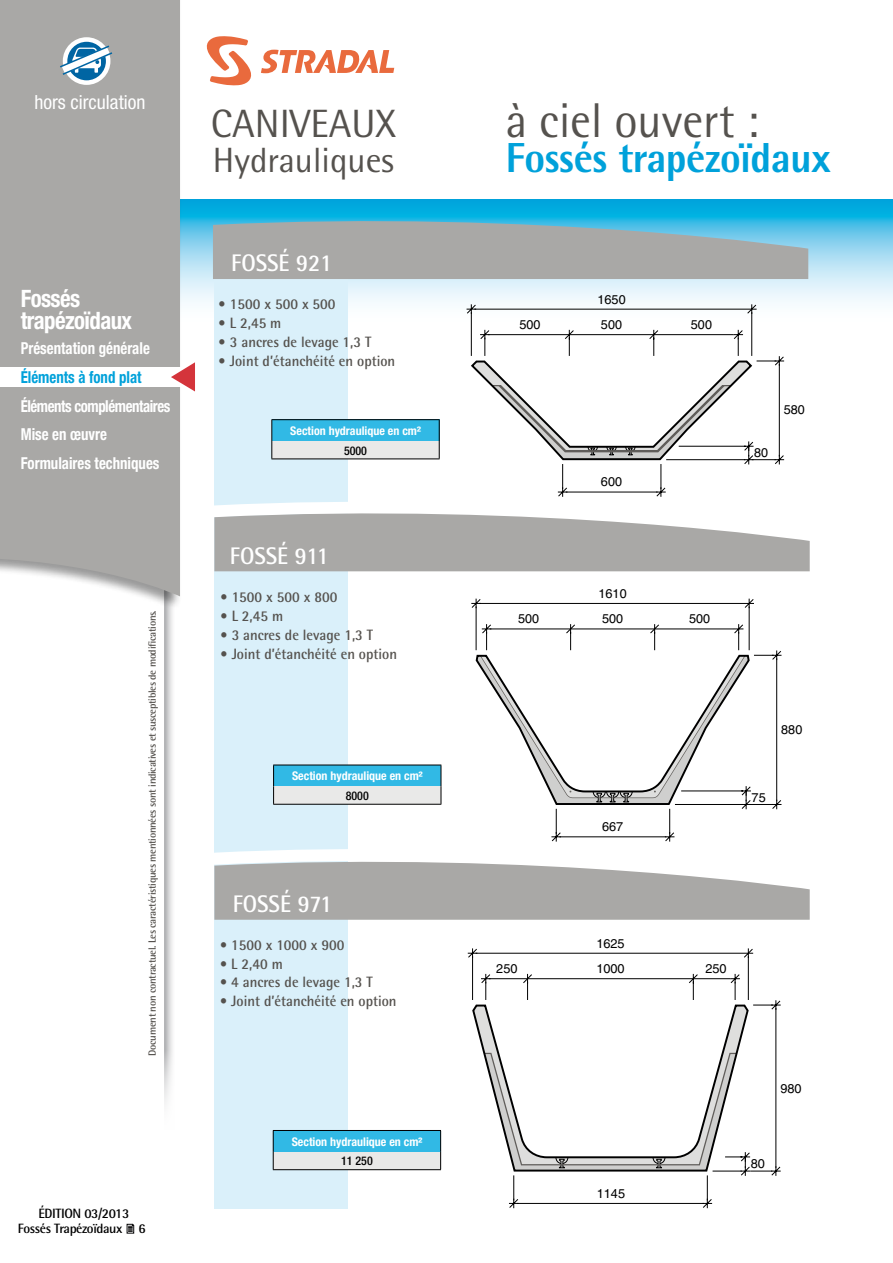
<style>
.page{position:relative;width:893px;height:1263px;background:#fff}
.page>*{position:absolute;margin:0;border:0;box-sizing:border-box;transform-origin:0 0}
.t1{font:48.9px "Rotis Semi Sans";color:#55524e;scale:.95 1}
.t2{font:800 42px "Rotis Semi Sans";letter-spacing:-.01em;color:#00a1da;scale:.95 1}
.t3{font:39.45px "Rotis Semi Sans";color:#55524e}
.t4{font:35.1px "Rotis Semi Sans";color:#55524e}
.t5{font:700 24px "Rotis Semi Sans";color:#fff;scale:.95 1}
.t6{font:700 condensed 24px/22.5px "Helvetica Neue";letter-spacing:-.025em;color:#fff;scale:.95 1}
.t7{font:condensed 19.5px "Helvetica Neue";color:#fff}
.t8{font:700 condensed 16.5px/28.8px "Helvetica Neue";color:#fff;scale:.9 1}
.t9{font:700 condensed 16.5px "Helvetica Neue";color:#00a1da;scale:.9 1}
.t10{font:700 15px "Rotis Semi Sans";color:#55524e;scale:.95 1}
.t11{font:700 13.5px/15px "Rotis Semi Sans";letter-spacing:-.03em;color:#000;text-align:center}
.t12{font:12.75px "Helvetica";color:#000}
.t13{font:700 condensed 12px "Helvetica Neue";color:#fff}
.t14{font:500 condensed 12px "Helvetica Neue";color:#000}
.t15{font:700 10.5px "Rotis Semi Sans";letter-spacing:-.03em;color:#55524e}
</style>
<div class="page">
<svg style="left:182px;top:200px;width:711px;height:192px"></svg>
<div style="left:214px;top:277px;width:134px;height:932px;background:#daf0fa"></div>
<div style="left:272px;top:420px;width:167px;height:21px;background:#31b9e5"></div>
<div style="left:272px;top:441px;width:167px;height:18px;background:#e9e9e8"></div>
<svg style="left:271px;top:420px;width:1px;height:38px"></svg>
<hr style="left:271px;top:458px;width:169px;height:1px;background:#000">
<hr style="left:271px;top:419px;width:169px;height:1px;background:#000">
<svg style="left:439px;top:420px;width:1px;height:38px"></svg>
<svg style="left:213px;top:209px;width:595px;height:70px;background:#84acb6"></svg>
<svg style="left:467px;top:303px;width:318px;height:193px"></svg>
<svg style="left:469px;top:308px;width:316px;height:181px"></svg>
<div style="left:274px;top:765px;width:167px;height:21px;background:#31b9e5"></div>
<div style="left:274px;top:786px;width:167px;height:18px;background:#e9e9e8"></div>
<svg style="left:273px;top:766px;width:1px;height:38px"></svg>
<hr style="left:273px;top:804px;width:168px;height:1px;background:#000">
<hr style="left:273px;top:765px;width:168px;height:1px;background:#000">
<svg style="left:441px;top:765px;width:1px;height:39px"></svg>
<svg style="left:214px;top:496px;width:596px;height:75px"></svg>
<svg style="left:471px;top:598px;width:283px;height:244px"></svg>
<svg style="left:475px;top:602px;width:307px;height:232px"></svg>
<svg style="left:214px;top:849px;width:596px;height:71px"></svg>
<svg style="left:468px;top:948px;width:285px;height:260px"></svg>
<svg style="left:472px;top:952px;width:309px;height:248px"></svg>
<div style="left:273px;top:1130px;width:168px;height:22px;background:#31b9e5"></div>
<div style="left:273px;top:1152px;width:168px;height:18px;background:#e9e9e8"></div>
<svg style="left:273px;top:1131px;width:1px;height:38px"></svg>
<hr style="left:273px;top:1169px;width:168px;height:1px;background:#000">
<hr style="left:273px;top:1130px;width:168px;height:1px;background:#000">
<svg style="left:440px;top:1131px;width:1px;height:38px"></svg>
<svg style="left:164px;top:343px;width:22px;height:761px"></svg>
<div style="left:0;top:0;width:182px;height:610px;background:#000;opacity:.4"></div>
<div style="left:0;top:0;width:180px;height:596px;background:#a9a8a6"></div>
<div style="left:0;top:367px;width:186px;height:20px;background:#fff"></div>
<svg style="left:171px;top:362px;width:24px;height:29px"></svg>
<svg style="left:207px;top:36px;width:45px;height:49px"></svg>
<svg style="left:261px;top:50px;width:133px;height:23px"></svg>
<svg style="left:127px;top:1224px;width:7px;height:9px"></svg>
<div style="left:63px;top:37px;width:47px;height:48px;border:5px solid #fff;border-radius:50%"></div>
<svg style="left:52px;top:40px;width:67px;height:41px"></svg>
<h3 class="t7" style="left:34px;top:91px;width:113px">hors circulation</h3>
<h3 class="t6" style="left:21px;top:287px;width:119px">Fossés trapézoïdaux</h3>
<p class="t8" style="left:21px;top:334px;width:145px">Présentation générale</p>
<p class="t9" style="left:21px;top:367px;width:136px">Éléments à fond plat</p>
<p class="t8" style="left:21px;top:391px;width:168px">Éléments complémentaires<br>Mise en œuvre<br>Formulaires techniques</p>
<p class="t15" style="left:146px;top:1055px;width:447px;rotate:-90deg">Document non contractuel. Les caractéristiques mentionnées sont indicatives et susceptibles de modifications.</p>
<p class="t11" style="left:18px;top:1206px;width:130px">Édition 03/2013<br>Fossés Trapézoïdaux 6</p>
<h3 class="t3" style="left:211px;top:101px;width:187px">caniveaux</h3>
<h3 class="t4" style="left:213px;top:140px;width:182px">Hydrauliques</h3>
<h3 class="t5" style="left:231px;top:249px;width:108px">fossé 921</h3>
<p class="t10" style="left:218px;top:295px;width:125px">• 1500 x 500 x 500</p>
<p class="t10" style="left:218px;top:314px;width:68px">• L 2,45 m</p>
<p class="t10" style="left:218px;top:333px;width:163px">• 3 ancres de levage 1,3 T</p>
<p class="t10" style="left:218px;top:352px;width:188px">• Joint d’étanchéité en option</p>
<p class="t13" style="left:290px;top:423px;width:132px">Section hydraulique en cm²</p>
<p class="t14" style="left:344px;top:443px;width:25px">5000</p>
<h3 class="t5" style="left:230px;top:541px;width:106px">fossé 911</h3>
<p class="t10" style="left:220px;top:588px;width:125px">• 1500 x 500 x 800</p>
<p class="t10" style="left:220px;top:607px;width:68px">• L 2,45 m</p>
<p class="t10" style="left:220px;top:625px;width:163px">• 3 ancres de levage 1,3 T</p>
<p class="t10" style="left:220px;top:644px;width:188px">• Joint d’étanchéité en option</p>
<p class="t13" style="left:292px;top:769px;width:132px">Section hydraulique en cm²</p>
<p class="t14" style="left:346px;top:788px;width:25px">8000</p>
<h3 class="t5" style="left:233px;top:889px;width:106px">fossé 971</h3>
<p class="t10" style="left:220px;top:935px;width:133px">• 1500 x 1000 x 900</p>
<p class="t10" style="left:220px;top:954px;width:68px">• L 2,40 m</p>
<p class="t10" style="left:220px;top:973px;width:163px">• 4 ancres de levage 1,3 T</p>
<p class="t10" style="left:220px;top:992px;width:188px">• Joint d’étanchéité en option</p>
<p class="t13" style="left:292px;top:1134px;width:132px">Section hydraulique en cm²</p>
<p class="t14" style="left:341px;top:1154px;width:33px">11 250</p>
<h1 class="t1" style="left:506px;top:91px;width:268px">à ciel ouvert :</h1>
<h2 class="t2" style="left:506px;top:131px;width:344px">Fossés trapézoïdaux</h2>
<p class="t12" style="left:597px;top:289px;width:30px">1650</p>
<p class="t12" style="left:519px;top:315px;width:23px">500</p>
<p class="t12" style="left:601px;top:315px;width:23px">500</p>
<p class="t12" style="left:691px;top:315px;width:23px">500</p>
<p class="t12" style="left:601px;top:472px;width:23px">600</p>
<p class="t12" style="left:754px;top:443px;width:16px">80</p>
<p class="t12" style="left:784px;top:400px;width:23px">580</p>
<p class="t12" style="left:598px;top:583px;width:30px">1610</p>
<p class="t12" style="left:518px;top:609px;width:23px">500</p>
<p class="t12" style="left:602px;top:609px;width:23px">500</p>
<p class="t12" style="left:689px;top:609px;width:23px">500</p>
<p class="t12" style="left:602px;top:817px;width:23px">667</p>
<p class="t12" style="left:781px;top:719px;width:23px">880</p>
<p class="t12" style="left:752px;top:788px;width:16px">75</p>
<p class="t12" style="left:596px;top:936px;width:30px">1625</p>
<p class="t12" style="left:496px;top:961px;width:23px">250</p>
<p class="t12" style="left:596px;top:961px;width:30px">1000</p>
<p class="t12" style="left:705px;top:961px;width:23px">250</p>
<p class="t12" style="left:597px;top:1186px;width:30px">1145</p>
<p class="t12" style="left:780px;top:1081px;width:23px">980</p>
<p class="t12" style="left:751px;top:1156px;width:16px">80</p>
</div>
